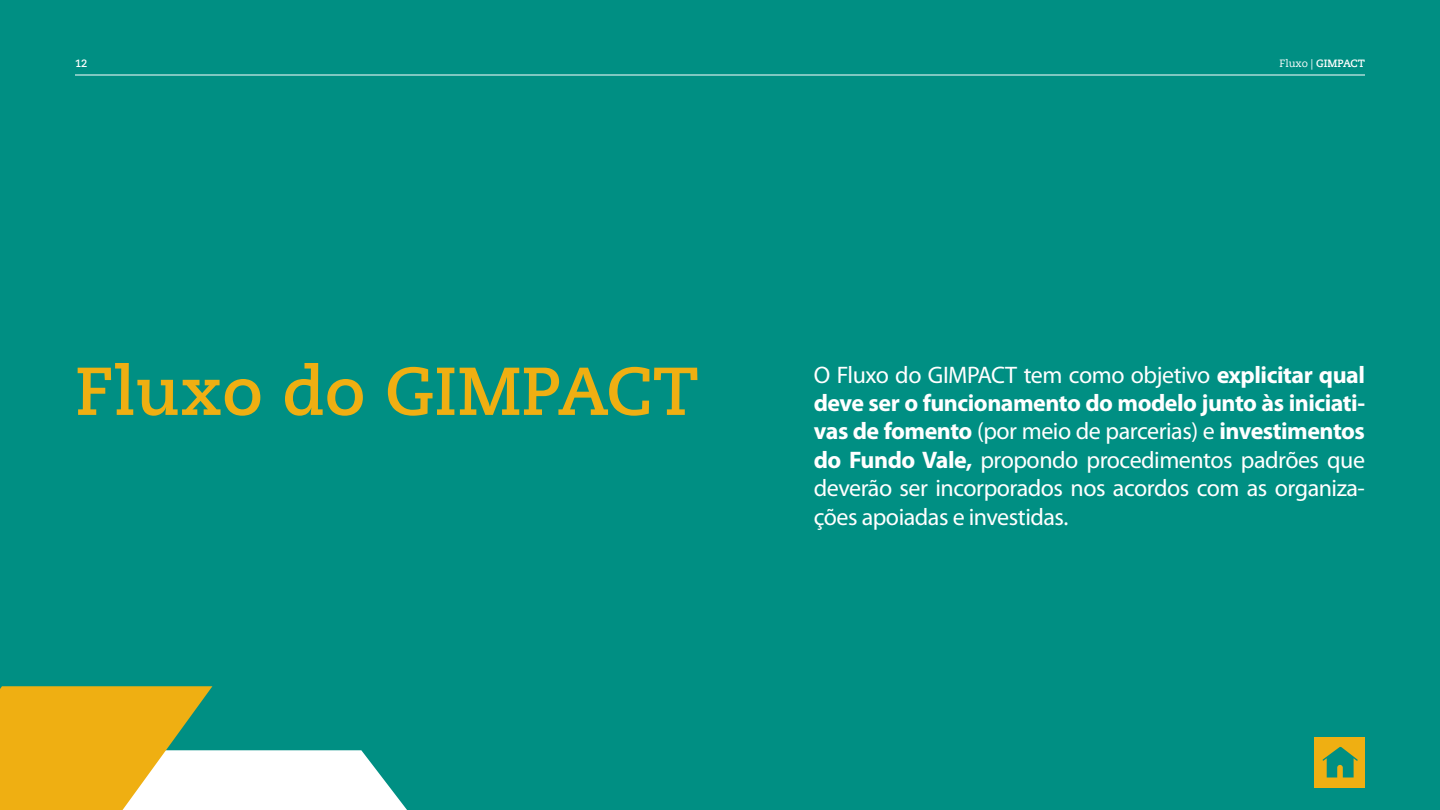
<style>
.page{position:relative;width:1440px;height:810px;background:#008f83}
.page>*{position:absolute;margin:0;border:0;box-sizing:border-box;transform-origin:0 0}
.t1{font:700 67.5px "Caecilia LT Pro 75";color:#efaf12}
.t2{font:24px/28.5px "Myriad Pro";letter-spacing:-.02em;color:#fff;text-align:justify}
.t3{font:700 10.5px "Caecilia LT Pro 75";color:#fff}
.s1{font-family:"Caecilia LT Pro 55 Roman";font-weight:400}
.s2{font-weight:700}
</style>
<div class="page">
<hr style="left:75px;top:75px;width:1290px;height:1px;background:#fff">
<svg style="left:0;top:686px;width:407px;height:124px"></svg>
<div style="left:1315px;top:737px;width:50px;height:51px;background:#efaf12"></div>
<svg style="left:1323px;top:747px;width:35px;height:31px"></svg>
<p class="t3" style="left:75px;top:56px;width:14px">12</p>
<p class="t3" style="left:1280px;top:56px;width:87px"><span class="s1">Fluxo |</span> GIMPACT</p>
<h1 class="t1" style="left:75px;top:345px;width:625px">Fluxo do GIMPACT</h1>
<p class="t2" style="left:814px;top:361px;width:553px">O Fluxo do GIMPACT tem como objetivo <span class="s2">explicitar qual deve ser o funcionamento do modelo junto às iniciati&shy;vas de fomento</span> (por meio de parcerias) e <span class="s2">investimentos do Fundo Vale,</span> propondo procedimentos padrões que deverão ser incorporados nos acordos com as organiza&shy;ções apoiadas e investidas.</p>
</div>
